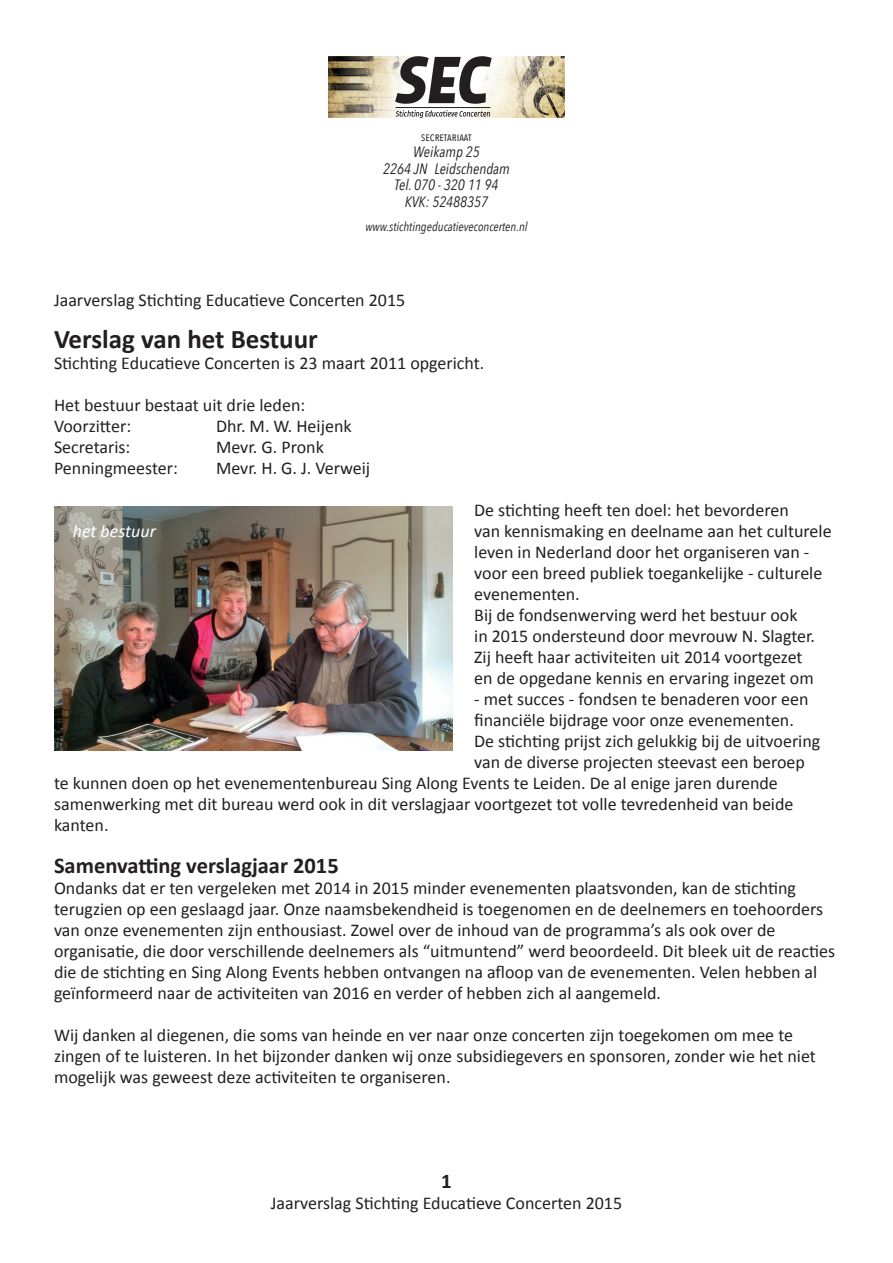
<style>
.page{position:relative;width:893px;height:1263px;background:#fff}
.page>*{position:absolute;margin:0;border:0;box-sizing:border-box;transform-origin:0 0}
.t1{font:700 27px "Calibri";color:#231f20}
.t2{font:700 22.5px "Calibri";color:#231f20}
.t3{font:700 21px "Calibri";color:#231f20}
.t4{font:18px/21px "Calibri";color:#231f20}
.t5{font:italic 18px "Calibri";color:#fff}
.t6{font:italic 15px/16.5px "Avenir Next Condensed";color:#231f20;text-align:center}
.t7{font:italic 12.6px "Avenir Next Condensed";color:#231f20}
.t8{font:12px "Avenir Next Condensed";color:#231f20}
</style>
<div class="page">
<svg style="left:328px;top:56px;width:237px;height:62px"></svg>
<img style="left:54px;top:506px;width:399px;height:244px">
<p class="t8" style="left:421px;top:126px;width:52px">SECRETARIAAT</p>
<p class="t6" style="left:383px;top:143px;width:128px">Weikamp 25<br>2264 JN Leidschendam<br>Tel. 070 - 320 11 94<br>KVK: 52488357</p>
<p class="t7" style="left:365px;top:219px;width:164px">www.stichtingeducatieveconcerten.nl</p>
<p class="t4" style="left:54px;top:289px;width:353px">Jaarverslag Stichting Educatieve Concerten 2015</p>
<h1 class="t1" style="left:54px;top:322px;width:265px">Verslag van het Bestuur</h1>
<p class="t4" style="left:54px;top:352px;width:432px">Stichting Educatieve Concerten is 23 maart 2011 opgericht.</p>
<p class="t4" style="left:54px;top:394px;width:253px">Het bestuur bestaat uit drie leden:<br>Voorzitter:</p>
<p class="t4" style="left:216px;top:415px;width:137px">Dhr. M. W. Heijenk</p>
<p class="t4" style="left:54px;top:436px;width:78px">Secretaris:</p>
<p class="t4" style="left:216px;top:436px;width:109px">Mevr. G. Pronk</p>
<p class="t4" style="left:54px;top:457px;width:125px">Penningmeester:</p>
<p class="t4" style="left:216px;top:457px;width:156px">Mevr. H. G. J. Verweij</p>
<p class="t4" style="left:474px;top:499px;width:359px">De stichting heeft ten doel: het bevorderen<br>van kennismaking en deelname aan het culturele leven in Nederland door het organiseren van - voor een breed publiek toegankelijke - culturele evenementen.<br>Bij de fondsenwerving werd het bestuur ook<br>in 2015 ondersteund door mevrouw N. Slagter.<br>Zij heeft haar activiteiten uit 2014 voortgezet<br>en de opgedane kennis en ervaring ingezet om</p>
<p class="t4" style="left:474px;top:688px;width:336px">- met succes - fondsen te benaderen voor een</p>
<p class="t4" style="left:474px;top:709px;width:321px">financiële bijdrage voor onze evenementen.</p>
<p class="t4" style="left:474px;top:730px;width:348px">De stichting prijst zich gelukkig bij de uitvoering</p>
<p class="t4" style="left:474px;top:751px;width:332px">van de diverse projecten steevast een beroep</p>
<p class="t4" style="left:54px;top:772px;width:725px">te kunnen doen op het evenementenbureau Sing Along Events te Leiden. De al enige jaren durende</p>
<p class="t4" style="left:54px;top:793px;width:741px">samenwerking met dit bureau werd ook in dit verslagjaar voortgezet tot volle tevredenheid van beide</p>
<p class="t4" style="left:54px;top:814px;width:56px">kanten.</p>
<p class="t2" style="left:54px;top:852px;width:286px">Samenvatting verslagjaar 2015</p>
<p class="t4" style="left:54px;top:877px;width:783px">Ondanks dat er ten vergeleken met 2014 in 2015 minder evenementen plaatsvonden, kan de stichting terugzien op een geslaagd jaar. Onze naamsbekendheid is toegenomen en de deelnemers en toehoorders van onze evenementen zijn enthousiast. Zowel over de inhoud van de programma’s als ook over de organisatie, die door verschillende deelnemers als “uitmuntend” werd beoordeeld. Dit bleek uit de reacties die de stichting en Sing Along Events hebben ontvangen na afloop van de evenementen. Velen hebben al geïnformeerd naar de activiteiten van 2016 en verder of hebben zich al aangemeld.</p>
<p class="t4" style="left:54px;top:1024px;width:763px">Wij danken al diegenen, die soms van heinde en ver naar onze concerten zijn toegekomen om mee te zingen of te luisteren. In het bijzonder danken wij onze subsidiegevers en sponsoren, zonder wie het niet mogelijk was geweest deze activiteiten te organiseren.</p>
<p class="t5" style="left:73px;top:520px;width:85px">het bestuur</p>
<p class="t3" style="left:441px;top:1168px;width:12px">1</p>
<p class="t4" style="left:271px;top:1192px;width:353px">Jaarverslag Stichting Educatieve Concerten 2015</p>
</div>
